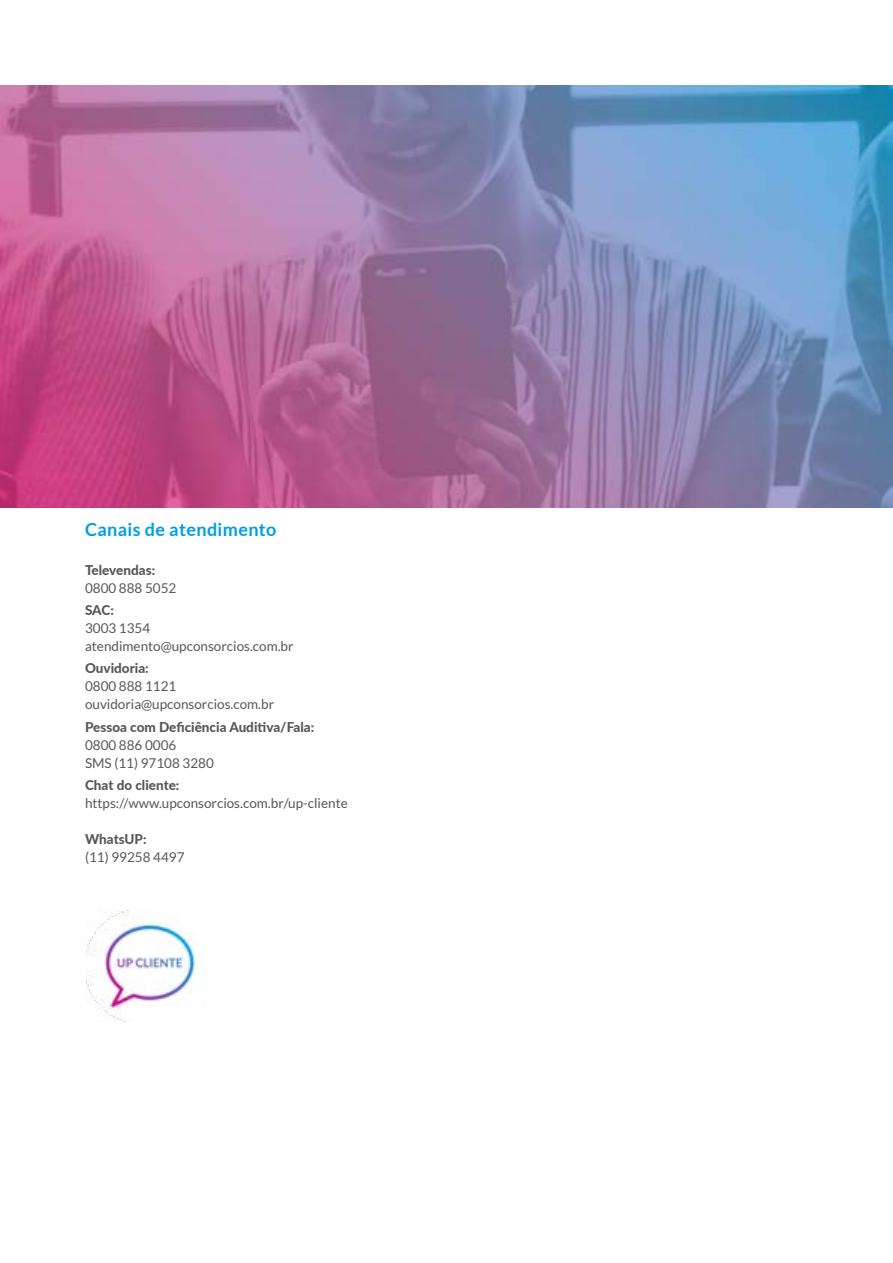
<style>
.page{position:relative;width:893px;height:1263px;background:#fff}
.page>*{position:absolute;margin:0;border:0;box-sizing:border-box;transform-origin:0 0}
.t1{font:700 18px "Lato";letter-spacing:.02em;color:#009fe3}
.t2{font:13.5px/18px "Lato";color:#575756}
.t3{font:800 13.5px "Lato";color:#575756}
</style>
<div class="page">
<img style="left:0;top:85px;width:893px;height:422px">
<img style="left:86px;top:910px;width:116px;height:112px">
<h1 class="t1" style="left:85px;top:519px;width:193px">Canais de atendimento</h1>
<p class="t3" style="left:85px;top:560px;width:72px">Televendas:</p>
<p class="t2" style="left:85px;top:579px;width:93px">0800 888 5052</p>
<p class="t3" style="left:85px;top:600px;width:30px">SAC:</p>
<p class="t2" style="left:85px;top:619px;width:210px">3003 1354 atendimento@upconsorcios.com.br</p>
<p class="t3" style="left:85px;top:658px;width:65px">Ouvidoria:</p>
<p class="t2" style="left:85px;top:677px;width:191px">0800 888 1121 ouvidoria@upconsorcios.com.br</p>
<p class="t3" style="left:85px;top:716px;width:231px">Pessoa com Deficiência Auditiva/Fala:</p>
<p class="t2" style="left:85px;top:735px;width:130px">0800 886 0006<br>SMS (11) 97108 3280</p>
<p class="t3" style="left:85px;top:775px;width:96px">Chat do cliente:</p>
<p class="t2" style="left:85px;top:794px;width:264px">https://www.upconsorcios.com.br/up-cliente</p>
<p class="t3" style="left:85px;top:829px;width:63px">WhatsUP:</p>
<p class="t2" style="left:85px;top:848px;width:101px">(11) 99258 4497</p>
</div>
